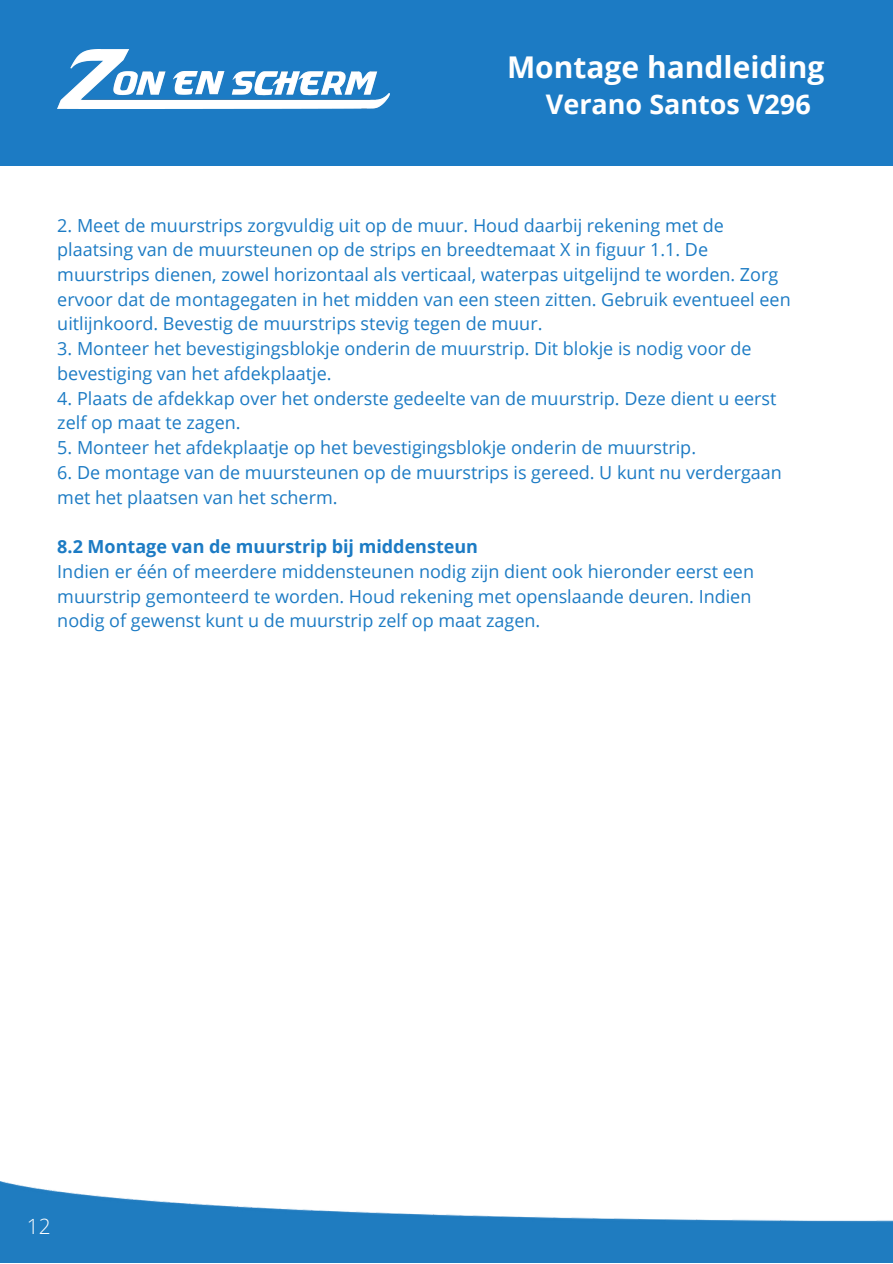
<style>
.page{position:relative;width:893px;height:1264px;background:#fff}
.page>*{position:absolute;margin:0;border:0;box-sizing:border-box;transform-origin:0 0}
.t1{font:700 30px "Open Sans";color:#fff}
.t2{font:700 27px "Open Sans";color:#fff}
.t3{font:300 21px "Open Sans";color:#fff}
.t4{font:18px/24.8px "Open Sans";color:#1c7bc4}
.t5{font:700 18px "Open Sans";color:#1c7bc4}
</style>
<div class="page">
<div style="left:0;top:0;width:892px;height:166px;background:#1c7bc4"></div>
<img style="left:57px;top:50px;width:332px;height:58px">
<img style="left:0;top:1181px;width:892px;height:81px">
<p class="t1" style="left:507px;top:46px;width:319px">Montage handleiding</p>
<p class="t2" style="left:546px;top:85px;width:266px">Verano Santos V296</p>
<p class="t4" style="left:57px;top:212px;width:734px">2. Meet de muurstrips zorgvuldig uit op de muur. Houd daarbij rekening met de plaatsing van de muursteunen op de strips en breedtemaat X in figuur 1.1. De muurstrips dienen, zowel horizontaal als verticaal, waterpas uitgelijnd te worden. Zorg ervoor dat de montagegaten in het midden van een steen zitten. Gebruik eventueel een uitlijnkoord. Bevestig de muurstrips stevig tegen de muur.</p>
<p class="t4" style="left:57px;top:336px;width:695px">3. Monteer het bevestigingsblokje onderin de muurstrip. Dit blokje is nodig voor de bevestiging van het afdekplaatje.</p>
<p class="t4" style="left:57px;top:385px;width:720px">4. Plaats de afdekkap over het onderste gedeelte van de muurstrip. Deze dient u eerst zelf op maat te zagen.</p>
<p class="t4" style="left:57px;top:435px;width:640px">5. Monteer het afdekplaatje op het bevestigingsblokje onderin de muurstrip.</p>
<p class="t4" style="left:57px;top:459px;width:726px">6. De montage van de muursteunen op de muurstrips is gereed. U kunt nu verdergaan met het plaatsen van het scherm.</p>
<p class="t5" style="left:57px;top:534px;width:422px">8.2 Montage van de muurstrip bij middensteun</p>
<p class="t4" style="left:57px;top:558px;width:698px">Indien er één of meerdere middensteunen nodig zijn dient ook hieronder eerst een muurstrip gemonteerd te worden. Houd rekening met openslaande deuren. Indien nodig of gewenst kunt u de muurstrip zelf op maat zagen.</p>
<p class="t3" style="left:27px;top:1211px;width:25px">12</p>
</div>
